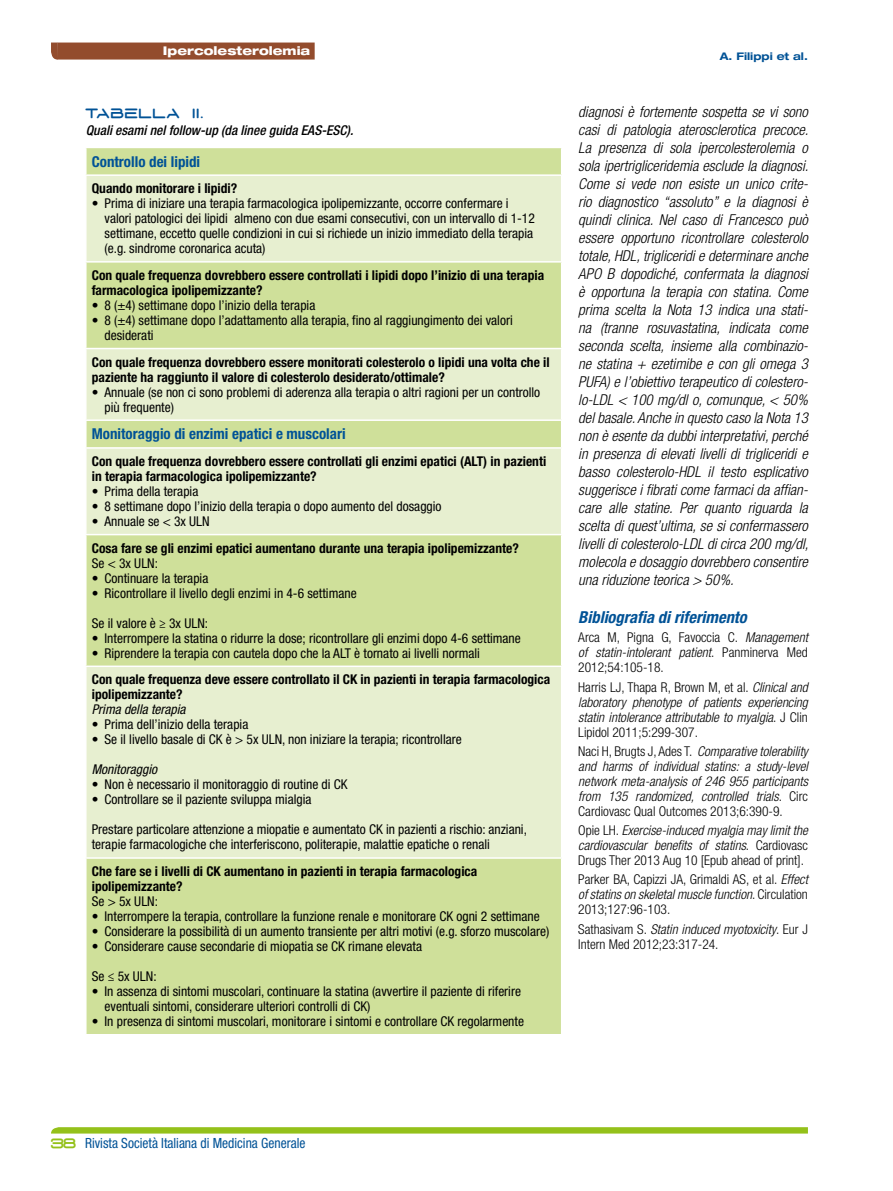
<style>
.page{position:relative;width:893px;height:1191px;background:#fff}
.page>*{position:absolute;margin:0;border:0;box-sizing:border-box;transform-origin:0 0}
.t1{font:italic 700 condensed 16.5px "Helvetica Neue LT Std";color:#005296}
.t2{font:italic 300 condensed 15px/18px "Helvetica Neue LT Std";color:#000;text-align:justify}
.t3{font:700 condensed 15px "Helvetica Neue LT Std";color:#005296}
.t4{font:condensed 14.1px "Helvetica Neue LT Std";color:#005296;scale:.96 1}
.t5{font:condensed 13.5px/15px "Helvetica Neue LT Std";color:#000}
.t6{font:700 condensed 13.5px/15px "Helvetica Neue LT Std";color:#000}
.t7{font:italic 300 condensed 13.5px/15px "Helvetica Neue LT Std";color:#000;text-align:justify}
.t8{font:300 condensed 13.5px/15px "Helvetica Neue LT Std";color:#000;text-align:justify}
.t9{font:italic 500 condensed 13.5px "Helvetica Neue LT Std";color:#000}
.t10{font:italic condensed 13.5px "Helvetica Neue LT Std";color:#000}
.t11{font:13.5px "D3 Euronism Bold";letter-spacing:.12em;color:#005296}
.t12{font:800 expanded 12px "Helvetica Neue LT Std";color:#fff}
.t13{font:700 expanded 10.5px "Helvetica Neue LT Std";color:#005296}
.s1{font-style:italic}
.s2{font-style:normal}
.s3{font-family:"D3 Euronism Bold";font-stretch:normal;font-size:13.5px;color:#94c11a}
</style>
<div class="page">
<svg style="left:51px;top:43px;width:6px;height:17px"></svg>
<div style="left:57px;top:43px;width:258px;height:17px;background:#934c2d"></div>
<svg style="left:51px;top:1127px;width:757px;height:6px;background:#97c221"></svg>
<div style="left:87px;top:148px;width:474px;height:886px;background:#cfe09a"></div>
<svg style="left:87px;top:176px;width:474px;height:681px;background:#dee9bc"></svg>
<hr style="left:85px;top:174px;width:477px;height:2px;background:#fff">
<hr style="left:85px;top:261px;width:477px;height:2px;background:#fff">
<hr style="left:85px;top:348px;width:477px;height:1px;background:#fff">
<hr style="left:85px;top:419px;width:477px;height:2px;background:#fff">
<hr style="left:85px;top:447px;width:477px;height:2px;background:#fff">
<hr style="left:85px;top:534px;width:477px;height:1px;background:#fff">
<hr style="left:85px;top:665px;width:477px;height:2px;background:#fff">
<hr style="left:85px;top:857px;width:477px;height:1px;background:#fff">
<p class="t12" style="left:163px;top:43px;width:149px">Ipercolesterolemia</p>
<p class="t13" style="left:720px;top:49px;width:90px">A. Filippi et al.</p>
<p class="t11" style="left:86px;top:108px;width:119px">TABELLA II .</p>
<p class="t9" style="left:86px;top:122px;width:269px">Quali esami nel follow-up (da linee guida EAS-ESC).</p>
<p class="t3" style="left:92px;top:152px;width:110px">Controllo dei lipidi</p>
<p class="t6" style="left:92px;top:181px;width:147px">Quando monitorare i lipidi?</p>
<p class="t5" style="left:105px;top:196px;width:432px;text-indent:-13px">• Prima di iniziare una terapia farmacologica ipolipemizzante, occorre confermare i valori patologici dei lipidi almeno con due esami consecutivi, con un intervallo di 1-12 settimane, eccetto quelle condizioni in cui si richiede un inizio immediato della terapia (e.g. sindrome coronarica acuta)</p>
<p class="t6" style="left:92px;top:267px;width:454px">Con quale frequenza dovrebbero essere controllati i lipidi dopo l’inizio di una terapia farmacologica ipolipemizzante?</p>
<p class="t5" style="left:92px;top:298px;width:225px">• 8 (±4) settimane dopo l’inizio della terapia</p>
<p class="t5" style="left:105px;top:313px;width:410px;text-indent:-13px">• 8 (±4) settimane dopo l’adattamento alla terapia, fino al raggiungimento dei valori desiderati</p>
<p class="t6" style="left:92px;top:354px;width:459px">Con quale frequenza dovrebbero essere monitorati colesterolo o lipidi una volta che il paziente ha raggiunto il valore di colesterolo desiderato/ottimale?</p>
<p class="t5" style="left:105px;top:384px;width:437px;text-indent:-13px">• Annuale (se non ci sono problemi di aderenza alla terapia o altri ragioni per un controllo più frequente)</p>
<p class="t3" style="left:92px;top:425px;width:255px">Monitoraggio di enzimi epatici e muscolari</p>
<p class="t6" style="left:92px;top:453px;width:456px">Con quale frequenza dovrebbero essere controllati gli enzimi epatici (ALT) in pazienti in terapia farmacologica ipolipemizzante?</p>
<p class="t5" style="left:92px;top:484px;width:108px">• Prima della terapia</p>
<p class="t5" style="left:92px;top:499px;width:351px">• 8 settimane dopo l’inizio della terapia o dopo aumento del dosaggio</p>
<p class="t5" style="left:92px;top:514px;width:120px">• Annuale se &lt; 3x ULN</p>
<p class="t6" style="left:92px;top:540px;width:429px">Cosa fare se gli enzimi epatici aumentano durante una terapia ipolipemizzante?</p>
<p class="t5" style="left:92px;top:555px;width:68px">Se &lt; 3x ULN:</p>
<p class="t5" style="left:92px;top:570px;width:118px">• Continuare la terapia</p>
<p class="t5" style="left:92px;top:585px;width:266px">• Ricontrollare il livello degli enzimi in 4-6 settimane</p>
<p class="t5" style="left:92px;top:615px;width:118px">Se il valore è ≥ 3x ULN:</p>
<p class="t5" style="left:92px;top:630px;width:431px">• Interrompere la statina o ridurre la dose; ricontrollare gli enzimi dopo 4-6 settimane</p>
<p class="t5" style="left:92px;top:645px;width:390px">• Riprendere la terapia con cautela dopo che la ALT è tornato ai livelli normali</p>
<p class="t6" style="left:92px;top:672px;width:460px">Con quale frequenza deve essere controllato il CK in pazienti in terapia farmacologica ipolipemizzante?</p>
<p class="t10" style="left:92px;top:702px;width:95px">Prima della terapia</p>
<p class="t5" style="left:92px;top:717px;width:158px">• Prima dell’inizio della terapia</p>
<p class="t5" style="left:92px;top:732px;width:371px">• Se il livello basale di CK è &gt; 5x ULN, non iniziare la terapia; ricontrollare</p>
<p class="t10" style="left:92px;top:762px;width:67px">Monitoraggio</p>
<p class="t5" style="left:92px;top:777px;width:257px">• Non è necessario il monitoraggio di routine di CK</p>
<p class="t5" style="left:92px;top:792px;width:221px">• Controllare se il paziente sviluppa mialgia</p>
<p class="t5" style="left:92px;top:822px;width:437px">Prestare particolare attenzione a miopatie e aumentato CK in pazienti a rischio: anziani, terapie farmacologiche che interferiscono, politerapie, malattie epatiche o renali</p>
<p class="t6" style="left:92px;top:863px;width:387px">Che fare se i livelli di CK aumentano in pazienti in terapia farmacologica ipolipemizzante?</p>
<p class="t5" style="left:92px;top:893px;width:68px">Se &gt; 5x ULN:</p>
<p class="t5" style="left:92px;top:908px;width:450px">• Interrompere la terapia, controllare la funzione renale e monitorare CK ogni 2 settimane</p>
<p class="t5" style="left:92px;top:923px;width:459px">• Considerare la possibilità di un aumento transiente per altri motivi (e.g. sforzo muscolare)</p>
<p class="t5" style="left:92px;top:938px;width:332px">• Considerare cause secondarie di miopatia se CK rimane elevata</p>
<p class="t5" style="left:92px;top:968px;width:66px">Se ≤ 5x ULN:</p>
<p class="t5" style="left:105px;top:983px;width:418px;text-indent:-13px">• In assenza di sintomi muscolari, continuare la statina (avvertire il paziente di riferire eventuali sintomi, considerare ulteriori controlli di CK)</p>
<p class="t5" style="left:92px;top:1013px;width:434px">• In presenza di sintomi muscolari, monitorare i sintomi e controllare CK regolarmente</p>
<p class="t2" style="left:578px;top:103px;width:232px">diagnosi è fortemente sospetta se vi sono casi di patologia aterosclerotica precoce.<br>La presenza di sola ipercolesterolemia o sola ipertrigliceridemia esclude la diagnosi.<br>Come si vede non esiste un unico crite&shy;rio diagnostico “assoluto” e la diagnosi è quindi clinica. Nel caso di Francesco può essere opportuno ricontrollare colesterolo totale, HDL, trigliceridi e determinare anche APO B dopodiché, confermata la diagnosi è opportuna la terapia con statina. Come prima scelta la Nota 13 indica una stati&shy;na (tranne rosuvastatina, indicata come seconda scelta, insieme alla combinazio&shy;ne statina + ezetimibe e con gli omega 3<br>PUFA) e l’obiettivo terapeutico di colestero&shy;lo-LDL &lt; 100 mg/dl o, comunque, &lt; 50% del basale. Anche in questo caso la Nota 13 non è esente da dubbi interpretativi, perché in presenza di elevati livelli di trigliceridi e basso colesterolo-HDL il testo esplicativo suggerisce i fibrati come farmaci da affian&shy;care alle statine. Per quanto riguarda la scelta di quest’ultima, se si confermassero livelli di colesterolo-LDL di circa 200 mg/dl, molecola e dosaggio dovrebbero consentire una riduzione teorica &gt; 50%.</p>
<p class="t1" style="left:578px;top:607px;width:170px">Bibliografia di riferimento</p>
<p class="t8" style="left:578px;top:630px;width:231px">Arca M, Pigna G, Favoccia C. <span class="s1">Management of statin-intolerant patient</span>. Panminerva Med 2012;54:105-18.</p>
<p class="t7" style="left:578px;top:679px;width:231px"><span class="s2">Harris LJ, Thapa R, Brown M, et al.</span> Clinical and laboratory phenotype of patients experiencing statin intolerance attributable to myalgia<span class="s2">. J Clin Lipidol 2011;5:299-307.</span></p>
<p class="t7" style="left:578px;top:744px;width:231px"><span class="s2">Naci H, Brugts J, Ades T.</span> Comparative tolerability and harms of individual statins: a study-level network meta-analysis of 246 955 participants from 135 randomized, controlled trials<span class="s2">. Circ Cardiovasc Qual Outcomes 2013;6:390-9.</span></p>
<p class="t7" style="left:578px;top:823px;width:231px"><span class="s2">Opie LH.</span> Exercise-induced myalgia may limit the cardiovascular benefits of statins<span class="s2">. Cardiovasc Drugs Ther 2013 Aug 10 [Epub ahead of print].</span></p>
<p class="t8" style="left:578px;top:872px;width:231px">Parker BA, Capizzi JA, Grimaldi AS, et al. <span class="s1">Effect of statins on skeletal muscle function</span>. Circulation 2013;127:96-103.</p>
<p class="t8" style="left:578px;top:921px;width:231px">Sathasivam S. <span class="s1">Statin induced myotoxicity</span>. Eur J<br>Intern Med 2012;23:317-24.</p>
<p class="t4" style="left:51px;top:1134px;width:267px"><span class="s3">38</span> Rivista Società Italiana di Medicina Generale</p>
</div>
